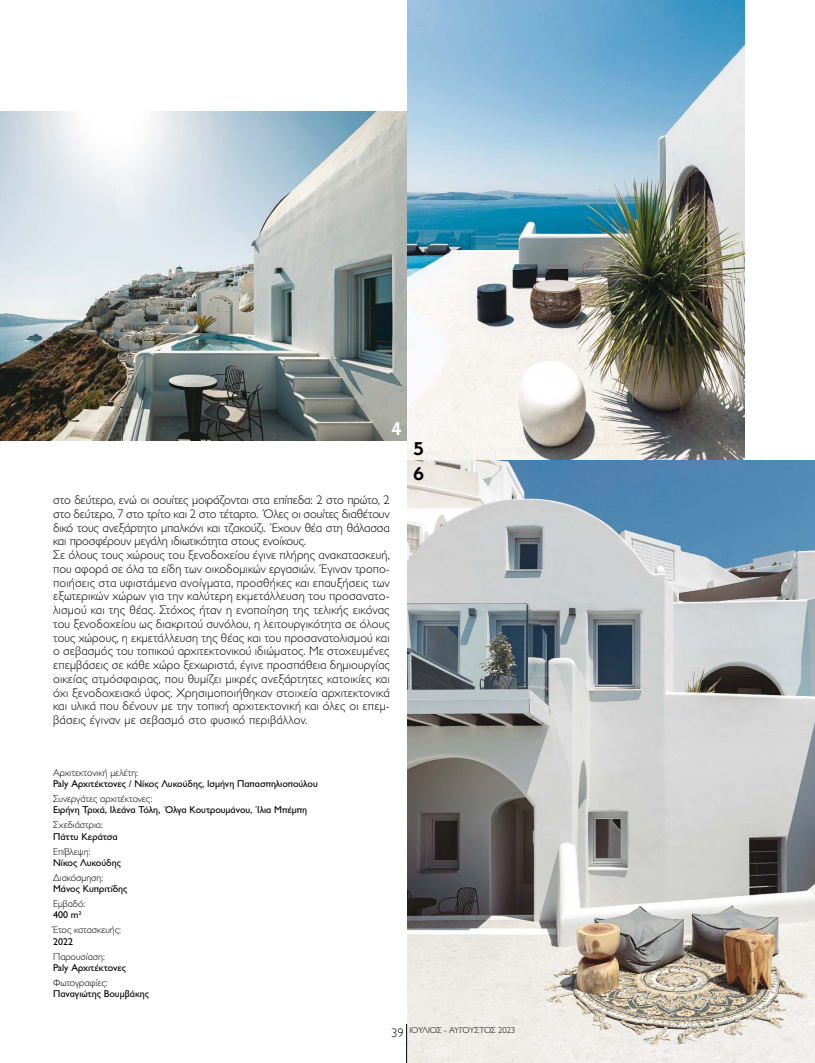
<style>
.page{position:relative;width:815px;height:1063px;background:#fff}
.page>*{position:absolute;margin:0;border:0;box-sizing:border-box;transform-origin:0 0}
.t1{font:600 18.75px "Kabel ITC Hel";color:#000}
.t2{font:600 18.75px "Kabel ITC Hel";color:#fff}
.t3{font:300 12.5px/13.8px "Gill Sans Hel";letter-spacing:.01em;color:#000}
.t4{font:10px "Gill Sans Hel";color:#000}
.t5{font:300 10px "Gill Sans Hel";color:#000}
.t6{font:300 8.75px "Gill Sans Hel";color:#000}
.s1{font-size:12.5px}
</style>
<div class="page">
<img style="left:0;top:111px;width:407px;height:329px">
<img style="left:407px;top:0;width:337px;height:461px">
<img style="left:407px;top:461px;width:408px;height:602px">
<hr style="left:406px;top:1024px;width:1px;height:39px;background:#000">
<h1 class="t2" style="left:391px;top:418px;width:12px">4</h1>
<p class="t3" style="left:53px;top:493px;width:338px">στο δεύτερο, ενώ οι σουίτες μοιράζονται στα επίπεδα: 2 στο πρώτο, 2 στο δεύτερο, 7 στο τρίτο και 2 στο τέταρτο. Όλες οι σουίτες διαθέτουν δικό τους ανεξάρτητο μπαλκόνι και τζακούζι. Έχουν θέα στη θάλασσα και προσφέρουν μεγάλη ιδιωτικότητα στους ενοίκους.<br>Σε όλους τους χώρους του ξενοδοχείου έγινε πλήρης ανακατασκευή, που αφορά σε όλα τα είδη των οικοδομικών εργασιών. Έγιναν τροπο&shy;ποιήσεις στα υφιστάμενα ανοίγματα, προσθήκες και επαυξήσεις των εξωτερικών χώρων για την καλύτερη εκμετάλλευση του προσανατο&shy;λισμού και της θέας. Στόχος ήταν η ενοποίηση της τελικής εικόνας του ξενοδοχείου ως διακριτού συνόλου, η λειτουργικότητα σε όλους τους χώρους, η εκμετάλλευση της θέας και του προσανατολισμού και ο σεβασμός του τοπικού αρχιτεκτονικού ιδιώματος. Με στοχευμένες επεμβάσεις σε κάθε χώρο ξεχωριστά, έγινε προσπάθεια δημιουργίας οικείας ατμόσφαιρας, που θυμίζει μικρές ανεξάρτητες κατοικίες και όχι ξενοδοχειακό ύφος. Χρησιμοποιήθηκαν στοιχεία αρχιτεκτονικά και υλικά που δένουν με την τοπική αρχιτεκτονική και όλες οι επεμ&shy;βάσεις έγιναν με σεβασμό στο φυσικό περιβάλλον.</p>
<h1 class="t1" style="left:413px;top:438px;width:12px">5</h1>
<h1 class="t1" style="left:413px;top:464px;width:12px">6</h1>
<p class="t5" style="left:53px;top:767px;width:86px">Αρχιτεκτονική μελέτη:</p>
<p class="t4" style="left:53px;top:778px;width:266px">Paly Αρχιτέκτονες / Νίκος Λυκούδης, Ισμήνη Παπασπηλιοπούλου</p>
<p class="t5" style="left:53px;top:793px;width:100px">Συνεργάτες αρχιτέκτονες:</p>
<p class="t4" style="left:53px;top:805px;width:256px">Ειρήνη Τριχά, Ιλεάνα Τόλη, Όλγα Κουτρουμάνου, Ίλια Μπέμπη</p>
<p class="t5" style="left:53px;top:819px;width:51px">Σχεδιάστρια:</p>
<p class="t4" style="left:53px;top:831px;width:66px">Πάττυ Κεράτσα</p>
<p class="t5" style="left:53px;top:846px;width:39px">Επίβλεψη:</p>
<p class="t4" style="left:53px;top:857px;width:69px">Νίκος Λυκούδης</p>
<p class="t5" style="left:53px;top:872px;width:52px">Διακόσμηση:</p>
<p class="t4" style="left:53px;top:883px;width:76px">Μάνος Κυπριτίδης</p>
<p class="t5" style="left:53px;top:898px;width:34px">Εμβαδό:</p>
<p class="t4" style="left:53px;top:910px;width:30px">400 m²</p>
<p class="t5" style="left:53px;top:924px;width:69px">Έτος κατασκευής:</p>
<p class="t4" style="left:53px;top:936px;width:21px">2022</p>
<p class="t5" style="left:53px;top:951px;width:53px">Παρουσίαση:</p>
<p class="t4" style="left:53px;top:962px;width:74px">Paly Αρχιτέκτονες</p>
<p class="t5" style="left:53px;top:977px;width:56px">Φωτογραφίες:</p>
<p class="t4" style="left:53px;top:988px;width:97px">Παναγιώτης Βουμβάκης</p>
<p class="t6" style="left:392px;top:1025px;width:125px"><span class="s1">39</span> ΙΟΥΛΙΟΣ - ΑΥΓΟΥΣΤΟΣ 2023</p>
</div>
